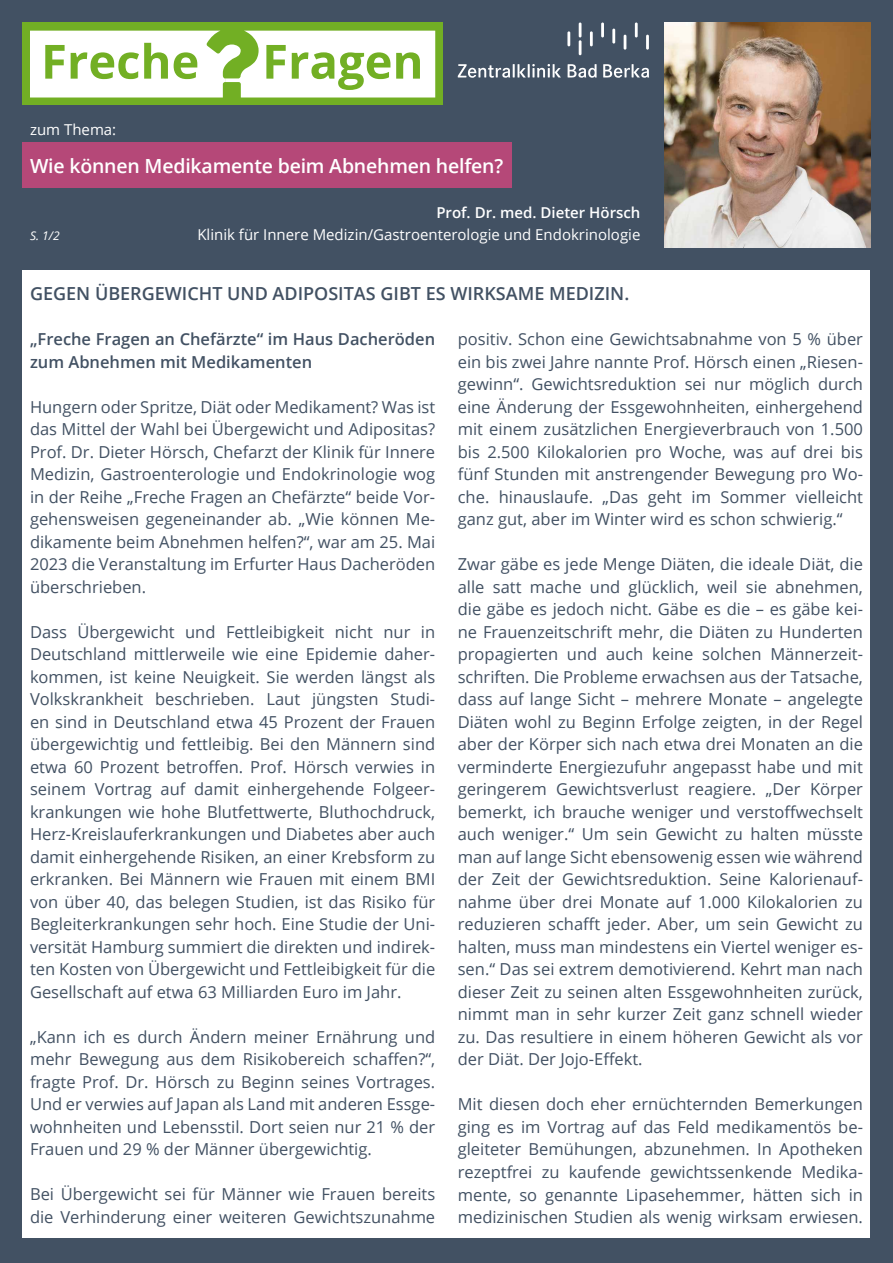
<style>
.page{position:relative;width:893px;height:1263px;background:#425163}
.page>*{position:absolute;margin:0;border:0;box-sizing:border-box;transform-origin:0 0}
.t1{font:600 19.5px "Open Sans";letter-spacing:-.01em;color:#fff}
.t2{font:600 18px "Open Sans";color:#425163}
.t3{font:16.5px/22.5px "Open Sans";color:#425163;text-align:justify}
.t4{font:600 16.5px/22.5px "Open Sans";color:#425163}
.t5{font:15px "Open Sans";color:#fff}
.t6{font:600 15px "Open Sans";color:#fff}
.t7{font:italic 12px "Open Sans";color:#fff}
</style>
<div class="page">
<hr style="left:567px;top:31px;width:3px;height:15px;background:#fff">
<svg style="left:579px;top:22px;width:2px;height:33px"></svg>
<hr style="left:590px;top:31px;width:3px;height:15px;background:#fff">
<hr style="left:601px;top:22px;width:3px;height:15px;background:#fff">
<hr style="left:612px;top:29px;width:3px;height:15px;background:#fff">
<svg style="left:624px;top:35px;width:2px;height:15px"></svg>
<hr style="left:635px;top:22px;width:3px;height:15px;background:#fff">
<hr style="left:646px;top:35px;width:3px;height:15px;background:#fff">
<svg style="left:458px;top:64px;width:103px;height:14px"></svg>
<svg style="left:568px;top:64px;width:81px;height:14px"></svg>
<div style="left:23px;top:22px;width:420px;height:83px;background:#72af24"></div>
<svg style="left:30px;top:31px;width:405px;height:67px"></svg>
<div style="left:23px;top:142px;width:488px;height:46px;background:#b54878"></div>
<img style="left:664px;top:23px;width:206px;height:225px">
<div style="left:22px;top:270px;width:848px;height:968px;background:#fff"></div>
<p class="t5" style="left:30px;top:119px;width:88px">zum Thema:</p>
<p class="t1" style="left:30px;top:152px;width:475px">Wie können Medikamente beim Abnehmen helfen?</p>
<p class="t7" style="left:30px;top:227px;width:31px">S. 1/2</p>
<p class="t6" style="left:436px;top:202px;width:206px">Prof. Dr. med. Dieter Hörsch</p>
<p class="t5" style="left:197px;top:224px;width:445px">Klinik für Innere Medizin/Gastroenterologie und Endokrinologie</p>
<p class="t2" style="left:30px;top:281px;width:601px">GEGEN ÜBERGEWICHT UND ADIPOSITAS GIBT ES WIRKSAME MEDIZIN.</p>
<p class="t4" style="left:30px;top:327px;width:407px">„Freche Fragen an Chefärzte“ im Haus Dacheröden zum Abnehmen mit Medikamenten</p>
<p class="t3" style="left:30px;top:395px;width:407px">Hungern oder Spritze, Diät oder Medikament? Was ist das Mittel der Wahl bei Übergewicht und Adipositas?<br>Prof. Dr. Dieter Hörsch, Chefarzt der Klinik für Innere Medizin, Gastroenterologie und Endokrinologie wog in der Reihe „Freche Fragen an Chefärzte“ beide Vor&shy;gehensweisen gegeneinander ab. „Wie können Me&shy;dikamente beim Abnehmen helfen?“, war am 25. Mai 2023 die Veranstaltung im Erfurter Haus Dacheröden überschrieben.</p>
<p class="t3" style="left:30px;top:620px;width:407px">Dass Übergewicht und Fettleibigkeit nicht nur in Deutschland mittlerweile wie eine Epidemie daher&shy;kommen, ist keine Neuigkeit. Sie werden längst als Volkskrankheit beschrieben. Laut jüngsten Studi&shy;en sind in Deutschland etwa 45 Prozent der Frauen übergewichtig und fettleibig. Bei den Männern sind etwa 60 Prozent betroffen. Prof. Hörsch verwies in seinem Vortrag auf damit einhergehende Folgeer&shy;krankungen wie hohe Blutfettwerte, Bluthochdruck, Herz-Kreislauferkrankungen und Diabetes aber auch damit einhergehende Risiken, an einer Krebsform zu erkranken. Bei Männern wie Frauen mit einem BMI von über 40, das belegen Studien, ist das Risiko für Begleiterkrankungen sehr hoch. Eine Studie der Uni&shy;versität Hamburg summiert die direkten und indirek&shy;ten Kosten von Übergewicht und Fettleibigkeit für die Gesellschaft auf etwa 63 Milliarden Euro im Jahr.</p>
<p class="t3" style="left:30px;top:1025px;width:407px">„Kann ich es durch Ändern meiner Ernährung und mehr Bewegung aus dem Risikobereich schaffen?“, fragte Prof. Dr. Hörsch zu Beginn seines Vortrages.<br>Und er verwies auf Japan als Land mit anderen Essge&shy;wohnheiten und Lebensstil. Dort seien nur 21 % der Frauen und 29 % der Männer übergewichtig.</p>
<p class="t3" style="left:30px;top:1183px;width:407px">Bei Übergewicht sei für Männer wie Frauen bereits die Verhinderung einer weiteren Gewichtszunahme</p>
<p class="t3" style="left:458px;top:328px;width:407px">positiv. Schon eine Gewichtsabnahme von 5 % über ein bis zwei Jahre nannte Prof. Hörsch einen „Riesen&shy;gewinn“. Gewichtsreduktion sei nur möglich durch eine Änderung der Essgewohnheiten, einhergehend mit einem zusätzlichen Energieverbrauch von 1.500 bis 2.500 Kilokalorien pro Woche, was auf drei bis fünf Stunden mit anstrengender Bewegung pro Wo&shy;che. hinauslaufe. „Das geht im Sommer vielleicht ganz gut, aber im Winter wird es schon schwierig.“</p>
<p class="t3" style="left:458px;top:553px;width:407px">Zwar gäbe es jede Menge Diäten, die ideale Diät, die alle satt mache und glücklich, weil sie abnehmen, die gäbe es jedoch nicht. Gäbe es die – es gäbe kei&shy;ne Frauenzeitschrift mehr, die Diäten zu Hunderten propagierten und auch keine solchen Männerzeit&shy;schriften. Die Probleme erwachsen aus der Tatsache, dass auf lange Sicht – mehrere Monate – angelegte Diäten wohl zu Beginn Erfolge zeigten, in der Regel aber der Körper sich nach etwa drei Monaten an die verminderte Energiezufuhr angepasst habe und mit geringerem Gewichtsverlust reagiere. „Der Körper bemerkt, ich brauche weniger und verstoffwechselt auch weniger.“ Um sein Gewicht zu halten müsste man auf lange Sicht ebensowenig essen wie während der Zeit der Gewichtsreduktion. Seine Kalorienauf&shy;nahme über drei Monate auf 1.000 Kilokalorien zu reduzieren schafft jeder. Aber, um sein Gewicht zu halten, muss man mindestens ein Viertel weniger es&shy;sen.“ Das sei extrem demotivierend. Kehrt man nach dieser Zeit zu seinen alten Essgewohnheiten zurück, nimmt man in sehr kurzer Zeit ganz schnell wieder zu. Das resultiere in einem höheren Gewicht als vor der Diät. Der Jojo-Effekt.</p>
<p class="t3" style="left:458px;top:1093px;width:407px">Mit diesen doch eher ernüchternden Bemerkungen ging es im Vortrag auf das Feld medikamentös be&shy;gleiteter Bemühungen, abzunehmen. In Apotheken rezeptfrei zu kaufende gewichtssenkende Medika&shy;mente, so genannte Lipasehemmer, hätten sich in medizinischen Studien als wenig wirksam erwiesen.</p>
</div>
